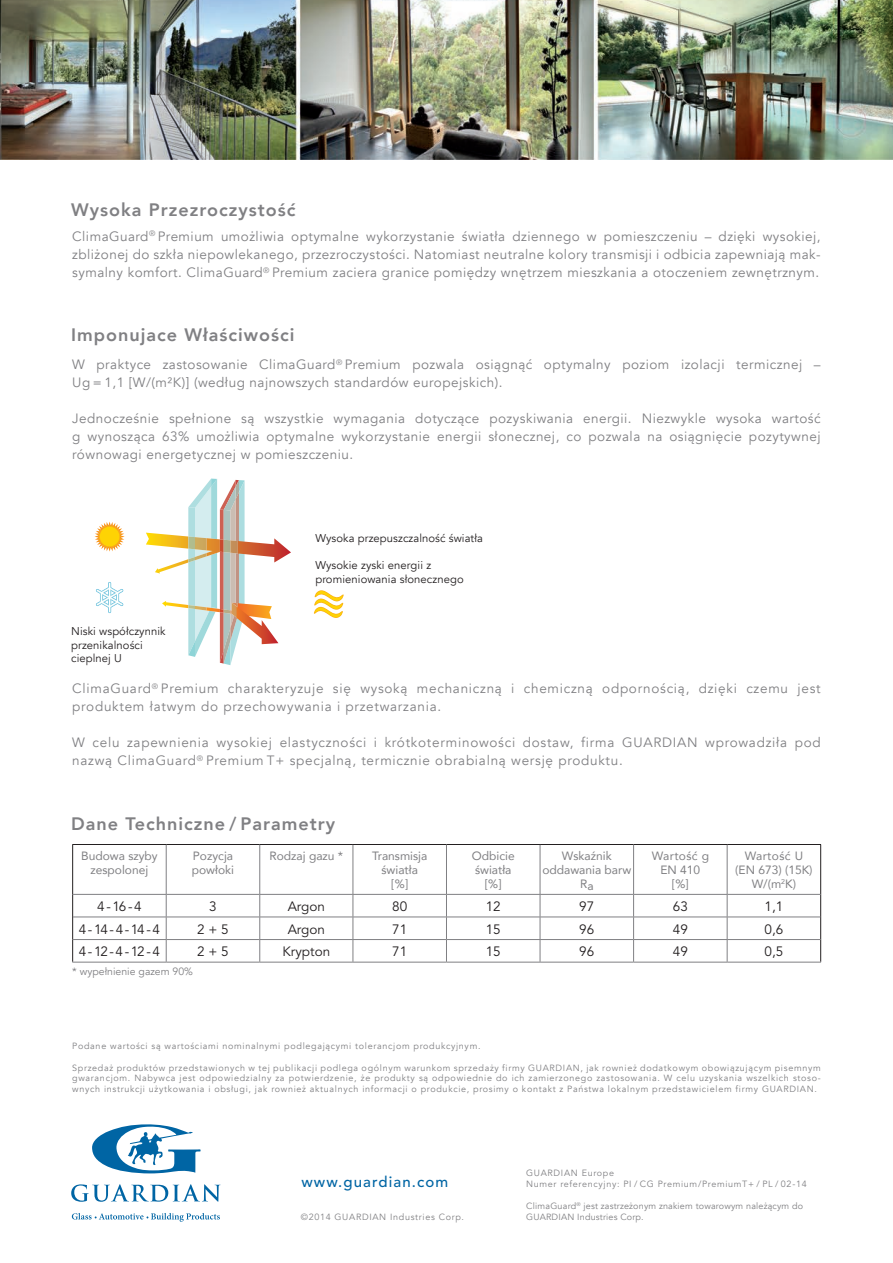
<style>
.page{position:relative;width:893px;height:1263px;background:#fff}
.page>*{position:absolute;margin:0;border:0;box-sizing:border-box;transform-origin:0 0}
.t1{font:800 18px "Avenir LT Com";letter-spacing:.055em;color:#808083}
.t2{font:500 15px "Avenir LT Std";letter-spacing:.075em;color:#0065a4}
.t3{font:13.5px/18px "Avenir LT Com";letter-spacing:.055em;color:#808083;text-align:justify}
.t4{font:13.5px/18px "Avenir LT Com";letter-spacing:.035em;color:#808083}
.t5{font:13.5px "Avenir LT Std";color:#231f20}
.t6{font:12px/14.4px "Avenir LT Com";color:#808083;text-align:center}
.t7{font:12px/14.4px "Avenir LT Com";letter-spacing:.03em;color:#808083;text-align:center}
.t8{font:12px "Avenir LT Std";color:#808083}
.t9{font:11.25px/13.5px "Avenir LT Com";letter-spacing:.01em;color:#231f20}
.t10{font:10.5px "Avenir LT Com";color:#808083}
.t11{font:9px/10.8px "Avenir LT Com";letter-spacing:.075em;color:#808083;text-align:justify}
.t12{font:9px "Avenir LT Com";letter-spacing:.02em;color:#808083}
.t13{font:9px/10.8px "Avenir LT Std";letter-spacing:.075em;color:#808083}
</style>
<div class="page">
<img style="left:0;top:0;width:893px;height:160px">
<svg style="left:92px;top:1124px;width:109px;height:49px"></svg>
<svg style="left:71px;top:1184px;width:149px;height:18px"></svg>
<svg style="left:72px;top:1213px;width:148px;height:9px"></svg>
<svg style="left:73px;top:895px;width:747px;height:67px"></svg>
<hr style="left:72px;top:844px;width:94px;height:1px;background:#231f20">
<hr style="left:72px;top:845px;width:1px;height:49px;background:#231f20">
<hr style="left:166px;top:844px;width:94px;height:1px;background:#231f20">
<hr style="left:260px;top:844px;width:93px;height:1px;background:#231f20">
<hr style="left:353px;top:844px;width:93px;height:1px;background:#231f20">
<hr style="left:446px;top:844px;width:94px;height:1px;background:#231f20">
<hr style="left:540px;top:844px;width:94px;height:1px;background:#231f20">
<hr style="left:634px;top:844px;width:93px;height:1px;background:#231f20">
<hr style="left:727px;top:844px;width:94px;height:1px;background:#231f20">
<hr style="left:820px;top:845px;width:1px;height:49px;background:#231f20">
<svg style="left:72px;top:894px;width:1px;height:68px"></svg>
<svg style="left:820px;top:894px;width:1px;height:68px"></svg>
<hr style="left:166px;top:845px;width:1px;height:49px;background:#808083">
<hr style="left:259px;top:845px;width:1px;height:49px;background:#808083">
<hr style="left:353px;top:845px;width:1px;height:49px;background:#808083">
<hr style="left:446px;top:845px;width:1px;height:49px;background:#808083">
<hr style="left:540px;top:845px;width:1px;height:49px;background:#808083">
<hr style="left:633px;top:845px;width:1px;height:49px;background:#808083">
<hr style="left:727px;top:845px;width:1px;height:49px;background:#808083">
<hr style="left:73px;top:894px;width:93px;height:1px;background:#808083">
<hr style="left:166px;top:894px;width:94px;height:1px;background:#808083">
<hr style="left:260px;top:894px;width:93px;height:1px;background:#808083">
<hr style="left:353px;top:894px;width:93px;height:1px;background:#808083">
<hr style="left:446px;top:894px;width:94px;height:1px;background:#808083">
<hr style="left:540px;top:894px;width:94px;height:1px;background:#808083">
<hr style="left:634px;top:894px;width:93px;height:1px;background:#808083">
<hr style="left:727px;top:894px;width:93px;height:1px;background:#808083">
<hr style="left:73px;top:917px;width:93px;height:1px;background:#808083">
<hr style="left:166px;top:917px;width:94px;height:1px;background:#808083">
<hr style="left:260px;top:917px;width:93px;height:1px;background:#808083">
<hr style="left:353px;top:917px;width:93px;height:1px;background:#808083">
<hr style="left:446px;top:917px;width:94px;height:1px;background:#808083">
<hr style="left:540px;top:917px;width:94px;height:1px;background:#808083">
<hr style="left:634px;top:917px;width:93px;height:1px;background:#808083">
<hr style="left:727px;top:917px;width:93px;height:1px;background:#808083">
<hr style="left:73px;top:939px;width:93px;height:1px;background:#808083">
<hr style="left:166px;top:939px;width:94px;height:1px;background:#808083">
<svg style="left:166px;top:895px;width:1px;height:67px"></svg>
<hr style="left:260px;top:939px;width:93px;height:1px;background:#808083">
<svg style="left:259px;top:895px;width:1px;height:67px"></svg>
<hr style="left:353px;top:939px;width:93px;height:1px;background:#808083">
<svg style="left:353px;top:895px;width:1px;height:67px"></svg>
<hr style="left:446px;top:939px;width:94px;height:1px;background:#808083">
<svg style="left:446px;top:895px;width:1px;height:67px"></svg>
<hr style="left:540px;top:939px;width:94px;height:1px;background:#808083">
<svg style="left:540px;top:895px;width:1px;height:67px"></svg>
<hr style="left:634px;top:939px;width:93px;height:1px;background:#808083">
<svg style="left:633px;top:895px;width:1px;height:67px"></svg>
<hr style="left:727px;top:939px;width:93px;height:1px;background:#808083">
<svg style="left:727px;top:895px;width:1px;height:67px"></svg>
<hr style="left:72px;top:962px;width:94px;height:1px;background:#808083">
<hr style="left:166px;top:962px;width:94px;height:1px;background:#808083">
<hr style="left:260px;top:962px;width:93px;height:1px;background:#808083">
<hr style="left:353px;top:962px;width:93px;height:1px;background:#808083">
<hr style="left:446px;top:962px;width:94px;height:1px;background:#808083">
<hr style="left:540px;top:962px;width:94px;height:1px;background:#808083">
<hr style="left:634px;top:962px;width:93px;height:1px;background:#808083">
<hr style="left:727px;top:962px;width:94px;height:1px;background:#808083">
<svg style="left:146px;top:479px;width:145px;height:186px"></svg>
<svg style="left:95px;top:522px;width:30px;height:30px"></svg>
<hr style="left:108px;top:582px;width:3px;height:31px;background:#54b7df;border-radius:2px">
<hr style="left:109px;top:582px;width:2px;height:31px;background:#aedee4">
<svg style="left:96px;top:583px;width:28px;height:29px"></svg>
<svg style="left:314px;top:590px;width:30px;height:28px"></svg>
<h1 class="t1" style="left:71px;top:199px;width:226px">Wysoka Przezroczystość</h1>
<p class="t3" style="left:72px;top:228px;width:750px">ClimaGuard<sup>®</sup> Premium umożliwia optymalne wykorzystanie światła dziennego w pomieszczeniu – dzięki wysokiej, zbliżonej do szkła niepowlekanego, przezroczystości. Natomiast neutralne kolory transmisji i odbicia zapewniają mak&shy;symalny komfort. ClimaGuard<sup>®</sup> Premium zaciera granice pomiędzy wnętrzem mieszkania a otoczeniem zewnętrznym.</p>
<h1 class="t1" style="left:71px;top:324px;width:225px">Imponujace Właściwości</h1>
<p class="t4" style="left:72px;top:356px;width:750px">W praktyce zastosowanie ClimaGuard<sup>®</sup> Premium pozwala osiągnąć optymalny poziom izolacji termicznej –<br>Ug = 1,1 [W/(m²K)] (według najnowszych standardów europejskich).</p>
<p class="t3" style="left:72px;top:410px;width:750px">Jednocześnie spełnione są wszystkie wymagania dotyczące pozyskiwania energii. Niezwykle wysoka wartość g wynosząca 63% umożliwia optymalne wykorzystanie energii słonecznej, co pozwala na osiągnięcie pozytywnej równowagi energetycznej w pomieszczeniu.</p>
<p class="t9" style="left:71px;top:625px;width:96px">Niski współczynnik przenikalności cieplnej U</p>
<p class="t9" style="left:315px;top:532px;width:169px">Wysoka przepuszczalność światła</p>
<p class="t9" style="left:315px;top:559px;width:150px">Wysokie zyski energii z promieniowania słonecznego</p>
<p class="t3" style="left:72px;top:680px;width:750px">ClimaGuard<sup>®</sup> Premium charakteryzuje się wysoką mechaniczną i chemiczną odpornością, dzięki czemu jest produktem łatwym do przechowywania i przetwarzania.</p>
<p class="t3" style="left:72px;top:734px;width:750px">W celu zapewnienia wysokiej elastyczności i krótkoterminowości dostaw, firma GUARDIAN wprowadziła pod nazwą ClimaGuard<sup>®</sup> Premium T+ specjalną, termicznie obrabialną wersję produktu.</p>
<h1 class="t1" style="left:71px;top:813px;width:265px">Dane Techniczne / Parametry</h1>
<p class="t6" style="left:81px;top:848px;width:78px">Budowa szyby zespolonej</p>
<p class="t6" style="left:192px;top:848px;width:44px;text-align:left">Pozycja powłoki</p>
<p class="t6" style="left:269px;top:848px;width:75px">Rodzaj gazu *</p>
<p class="t6" style="left:372px;top:848px;width:57px">Transmisja światła [%]</p>
<p class="t6" style="left:472px;top:848px;width:44px">Odbicie światła [%]</p>
<p class="t6" style="left:542px;top:848px;width:90px">Wskaźnik oddawania barw</p>
<p class="t8" style="left:580px;top:878px;width:15px">Ra</p>
<p class="t7" style="left:652px;top:848px;width:59px">Wartość g<br>EN 410 [%]</p>
<p class="t6" style="left:735px;top:848px;width:79px">Wartość U (EN 673) (15K)<br>W/(m<sup>2</sup>K)</p>
<p class="t5" style="left:97px;top:898px;width:46px">4 - 16 - 4</p>
<p class="t5" style="left:209px;top:898px;width:9px">3</p>
<p class="t5" style="left:288px;top:898px;width:39px">Argon</p>
<p class="t5" style="left:392px;top:898px;width:17px">80</p>
<p class="t5" style="left:486px;top:898px;width:17px">12</p>
<p class="t5" style="left:579px;top:898px;width:17px">97</p>
<p class="t5" style="left:673px;top:898px;width:17px">63</p>
<p class="t5" style="left:764px;top:898px;width:20px">1,1</p>
<p class="t5" style="left:79px;top:921px;width:83px">4 - 14 - 4 - 14 - 4</p>
<p class="t5" style="left:197px;top:921px;width:33px">2 + 5</p>
<p class="t5" style="left:288px;top:921px;width:39px">Argon</p>
<p class="t5" style="left:392px;top:921px;width:17px">71</p>
<p class="t5" style="left:486px;top:921px;width:17px">15</p>
<p class="t5" style="left:579px;top:921px;width:17px">96</p>
<p class="t5" style="left:673px;top:921px;width:17px">49</p>
<p class="t5" style="left:764px;top:921px;width:20px">0,6</p>
<p class="t5" style="left:79px;top:944px;width:83px">4 - 12 - 4 - 12 - 4</p>
<p class="t5" style="left:197px;top:944px;width:33px">2 + 5</p>
<p class="t5" style="left:282px;top:944px;width:49px">Krypton</p>
<p class="t5" style="left:392px;top:944px;width:17px">71</p>
<p class="t5" style="left:486px;top:944px;width:17px">15</p>
<p class="t5" style="left:579px;top:944px;width:17px">96</p>
<p class="t5" style="left:673px;top:944px;width:17px">49</p>
<p class="t5" style="left:764px;top:944px;width:20px">0,5</p>
<p class="t10" style="left:72px;top:965px;width:122px">* wypełnienie gazem 90%</p>
<p class="t11" style="left:72px;top:1041px;width:410px">Podane wartości są wartościami nominalnymi podlegającymi tolerancjom produkcyjnym.</p>
<p class="t11" style="left:72px;top:1062px;width:750px">Sprzedaż produktów przedstawionych w tej publikacji podlega ogólnym warunkom sprzedaży firmy GUARDIAN, jak rownież dodatkowym obowiązującym pisemnym gwarancjom. Nabywca jest odpowiedzialny za potwierdzenie, że produkty są odpowiednie do ich zamierzonego zastosowania. W celu uzyskania wszelkich stoso&shy;wnych instrukcji użytkowania i obsługi, jak rownież aktualnych informacji o produkcie, prosimy o kontakt z Państwa lokalnym przedstawicielem firmy GUARDIAN.</p>
<p class="t2" style="left:301px;top:1173px;width:148px">www.guardian.com</p>
<p class="t13" style="left:526px;top:1168px;width:282px">GUARDIAN Europe<br>Numer referencyjny: PI / CG Premium/PremiumT+ / PL / 02-14</p>
<p class="t12" style="left:526px;top:1200px;width:278px">ClimaGuard<sup>®</sup> jest zastrzeżonym znakiem towarowym należącym do</p>
<p class="t11" style="left:301px;top:1211px;width:165px">©2014 GUARDIAN Industries Corp.</p>
<p class="t11" style="left:526px;top:1211px;width:14px">Guardian</p>
<p class="t12" style="left:577px;top:1211px;width:68px">Industries Corp.</p>
</div>
